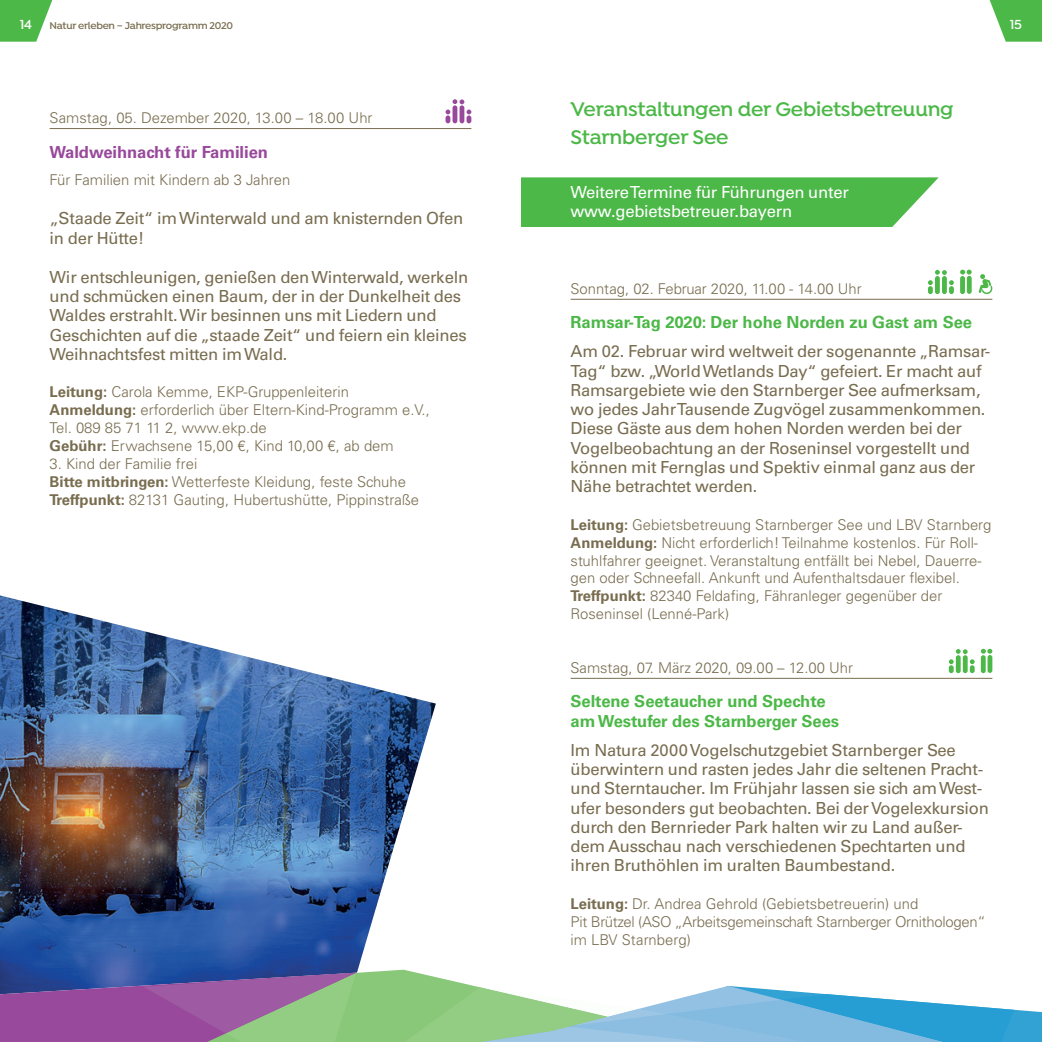
<style>
.page{position:relative;width:1042px;height:1042px;background:#fff}
.page>*{position:absolute;margin:0;border:0;box-sizing:border-box;transform-origin:0 0}
.t1{font:600 21px/28px "Isidora";letter-spacing:-.01em;color:#4cb848}
.t2{font:16.62px/19.2px "Univers LT Std";letter-spacing:-.015em;color:#796d50}
.t3{font:700 16.62px/19.2px "Univers LT Std";letter-spacing:-.005em;color:#4cb848}
.t4{font:16.62px/19.2px "Univers LT Std";letter-spacing:-.015em;color:#fff}
.t5{font:700 16.62px "Univers LT Std";letter-spacing:-.005em;color:#98499b}
.t6{font:300 14.88px/17.8px "Univers LT Std";color:#796d50}
.t7{font:300 14.88px/17.8px "Univers LT Std";letter-spacing:-.02em;color:#796d50}
.t8{font:600 14px "Isidora";color:#fff}
.t9{font:600 10.5px "Isidora";letter-spacing:-.025em;color:#796d50}
.s1{font-size:14px;color:#fff}
.s2{font-weight:700}
</style>
<div class="page">
<svg style="left:521px;top:177px;width:417px;height:50px;background:#56bc53"></svg>
<img style="left:0;top:595px;width:436px;height:374px">
<svg style="left:357px;top:969px;width:372px;height:73px"></svg>
<svg style="left:0;top:958px;width:357px;height:84px;background:#756298"></svg>
<svg style="left:387px;top:986px;width:655px;height:56px"></svg>
<hr style="left:50px;top:128px;width:421px;height:1px;background:#796d50">
<div style="left:466px;top:115px;width:5px;height:8px;background:#98499b;border-radius:2px"></div>
<svg style="left:466px;top:110px;width:5px;height:4px"></svg>
<div style="left:445px;top:115px;width:5px;height:8px;background:#98499b;border-radius:2px"></div>
<svg style="left:445px;top:110px;width:5px;height:4px"></svg>
<div style="left:459px;top:105px;width:5px;height:18px;background:#98499b;border-radius:2px"></div>
<svg style="left:452px;top:99px;width:12px;height:5px"></svg>
<div style="left:452px;top:105px;width:5px;height:18px;background:#98499b;border-radius:2px"></div>
<hr style="left:570px;top:299px;width:422px;height:1px;background:#796d50">
<hr style="left:570px;top:678px;width:422px;height:1px;background:#796d50">
<svg style="left:978px;top:274px;width:14px;height:20px"></svg>
<div style="left:949px;top:286px;width:5px;height:8px;background:#4cb848;border-radius:2px"></div>
<div style="left:928px;top:286px;width:5px;height:8px;background:#4cb848;border-radius:2px"></div>
<div style="left:942px;top:276px;width:5px;height:18px;background:#4cb848;border-radius:2px"></div>
<svg style="left:928px;top:270px;width:26px;height:15px"></svg>
<div style="left:935px;top:276px;width:5px;height:18px;background:#4cb848;border-radius:2px"></div>
<svg style="left:960px;top:270px;width:11px;height:4px"></svg>
<div style="left:960px;top:276px;width:5px;height:18px;background:#4cb848;border-radius:2px"></div>
<hr style="left:967px;top:276px;width:4px;height:18px;background:#4cb848;border-radius:2px">
<svg style="left:949px;top:649px;width:25px;height:24px"></svg>
<hr style="left:956px;top:655px;width:4px;height:18px;background:#4cb848;border-radius:2px">
<svg style="left:981px;top:649px;width:11px;height:5px"></svg>
<hr style="left:981px;top:655px;width:4px;height:18px;background:#4cb848;border-radius:2px">
<div style="left:987px;top:655px;width:5px;height:18px;background:#4cb848;border-radius:2px"></div>
<svg style="left:0;top:0;width:53px;height:42px"></svg>
<svg style="left:989px;top:0;width:53px;height:42px"></svg>
<p class="t9" style="left:20px;top:19px;width:215px"><span class="s1">14</span> Natur erleben – Jahresprogramm 2020</p>
<p class="t8" style="left:1010px;top:16px;width:14px">15</p>
<p class="t6" style="left:50px;top:109px;width:324px">Samstag, 05. Dezember 2020, 13.00 – 18.00 Uhr</p>
<p class="t5" style="left:50px;top:142px;width:220px">Waldweihnacht für Familien</p>
<p class="t6" style="left:50px;top:171px;width:242px">Für Familien mit Kindern ab 3 Jahren</p>
<p class="t2" style="left:50px;top:209px;width:415px">„Staade Zeit“ im Winterwald und am knisternden Ofen in der Hütte!</p>
<p class="t2" style="left:50px;top:267px;width:420px">Wir entschleunigen, genießen den Winterwald, werkeln und schmücken einen Baum, der in der Dunkelheit des Waldes erstrahlt. Wir besinnen uns mit Liedern und Geschichten auf die „staade Zeit“ und feiern ein kleines Weihnachtsfest mitten im Wald.</p>
<p class="t6" style="left:50px;top:383px;width:382px"><span class="s2">Leitung:</span> Carola Kemme, EKP-Gruppenleiterin <span class="s2">Anmeldung:</span> erforderlich über Eltern-Kind-Programm e.V., Tel. 089 85 71 11 2, www.ekp.de<br><span class="s2">Gebühr:</span> Erwachsene 15,00 €, Kind 10,00 €, ab dem</p>
<p class="t6" style="left:50px;top:455px;width:371px">3. Kind der Familie frei<br><span class="s2">Bitte mitbringen:</span> Wetterfeste Kleidung, feste Schuhe<br><span class="s2">Treffpunkt:</span> 82131 Gauting, Hubertushütte, Pippinstraße</p>
<p class="t1" style="left:570px;top:96px;width:384px">Veranstaltungen der Gebietsbetreuung<br>Starnberger See</p>
<p class="t4" style="left:570px;top:182px;width:280px">Weitere Termine für Führungen unter www.gebietsbetreuer.bayern</p>
<p class="t6" style="left:570px;top:280px;width:292px">Sonntag, 02. Februar 2020, 11.00 - 14.00 Uhr</p>
<p class="t3" style="left:570px;top:313px;width:403px">Ramsar-Tag 2020: Der hohe Norden zu Gast am See</p>
<p class="t2" style="left:570px;top:342px;width:421px">Am 02. Februar wird weltweit der sogenannte „Ramsar-Tag“ bzw. „World Wetlands Day“ gefeiert. Er macht auf Ramsargebiete wie den Starnberger See aufmerksam, wo jedes Jahr Tausende Zugvögel zusammenkommen.<br>Diese Gäste aus dem hohen Norden werden bei der Vogelbeobachtung an der Roseninsel vorgestellt und können mit Fernglas und Spektiv einmal ganz aus der Nähe betrachtet werden.</p>
<p class="t6" style="left:570px;top:516px;width:422px"><span class="s2">Leitung:</span> Gebietsbetreuung Starnberger See und LBV Starnberg <span class="s2">Anmeldung:</span> Nicht erforderlich! Teilnahme kostenlos. Für Roll&shy;stuhlfahrer geeignet. Veranstaltung entfällt bei Nebel, Dauerre&shy;gen oder Schneefall. Ankunft und Aufenthaltsdauer flexibel.<br><span class="s2">Treffpunkt:</span> 82340 Feldafing, Fähranleger gegenüber der Roseninsel (Lenné-Park)</p>
<p class="t6" style="left:570px;top:659px;width:284px">Samstag, 07. März 2020, 09.00 – 12.00 Uhr</p>
<p class="t3" style="left:570px;top:692px;width:270px">Seltene Seetaucher und Spechte am Westufer des Starnberger Sees</p>
<p class="t2" style="left:570px;top:740px;width:420px">Im Natura 2000 Vogelschutzgebiet Starnberger See überwintern und rasten jedes Jahr die seltenen Pracht&shy;und Sterntaucher. Im Frühjahr lassen sie sich am West&shy;ufer besonders gut beobachten. Bei der Vogelexkursion durch den Bernrieder Park halten wir zu Land außer&shy;dem Ausschau nach verschiedenen Spechtarten und ihren Bruthöhlen im uralten Baumbestand.</p>
<p class="t7" style="left:570px;top:895px;width:417px"><span class="s2">Leitung:</span> Dr. Andrea Gehrold (Gebietsbetreuerin) und<br>Pit Brützel (ASO „Arbeitsgemeinschaft Starnberger Ornithologen“ im LBV Starnberg)</p>
</div>
